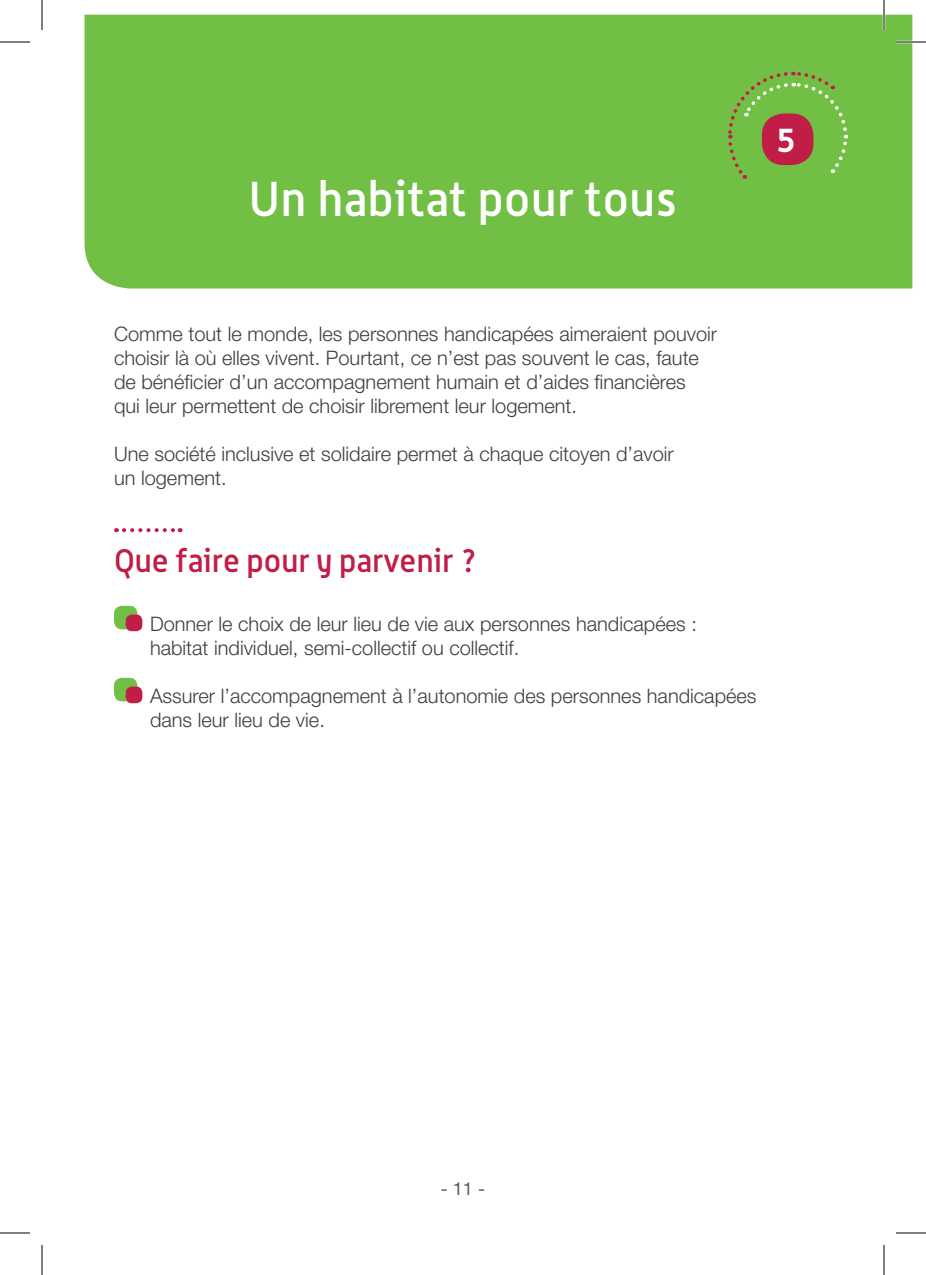
<style>
.page{position:relative;width:926px;height:1275px;background:#fff}
.page>*{position:absolute;margin:0;border:0;box-sizing:border-box;transform-origin:0 0}
.T1{font:500 48px "Alwyn OT";letter-spacing:.01em;color:#fff}
.Texte_courant_A5{font:700 33.6px "Alwyn OT";color:#fff}
.T2{font:500 32px "Alwyn OT";color:#c11e47}
.Texte_courant_A5-2{font:300 20px/24px "Helvetica Neue";color:#3e3e3f}
.t1{font:18px "Helvetica Neue";color:#57585a}
</style>
<div class="page">
<div style="left:85px;top:15px;width:827px;height:273px;background:#71bf44"></div>
<svg style="left:124px;top:528px;width:57px;height:4px"></svg>
<div style="left:114px;top:606px;width:23px;height:23px;background:#71bf44;border-radius:8px"></div>
<div style="left:126px;top:614px;width:16px;height:17px;background:#c11e47;border-radius:6px"></div>
<div style="left:114px;top:678px;width:23px;height:23px;background:#71bf44;border-radius:8px"></div>
<div style="left:126px;top:686px;width:16px;height:17px;background:#c11e47;border-radius:6px"></div>
<svg style="left:726px;top:70px;width:123px;height:109px;background:#83a148"></svg>
<hr style="left:896px;top:41px;width:30px;height:2px;background:#fff">
<hr style="left:883px;top:0;width:2px;height:30px;background:#fff">
<hr style="left:0;top:42px;width:30px;height:1px;background:#000">
<hr style="left:896px;top:42px;width:30px;height:1px;background:#000">
<hr style="left:0;top:1232px;width:30px;height:1px;background:#000">
<hr style="left:896px;top:1232px;width:30px;height:1px;background:#000">
<hr style="left:42px;top:0;width:1px;height:30px;background:#000">
<hr style="left:42px;top:1245px;width:1px;height:30px;background:#000">
<hr style="left:884px;top:0;width:1px;height:30px;background:#000">
<hr style="left:884px;top:1245px;width:1px;height:30px;background:#000">
<p class="T1" style="left:249px;top:170px;width:429px">Un habitat pour tous</p>
<p class="Texte_courant_A5" style="left:776px;top:119px;width:21px">5</p>
<p class="Texte_courant_A5-2" style="left:114px;top:322px;width:605px">Comme tout le monde, les personnes handicapées aimeraient pouvoir choisir là où elles vivent. Pourtant, ce n’est pas souvent le cas, faute de bénéficier d’un accompagnement humain et d’aides financières<br>qui leur permettent de choisir librement leur logement.</p>
<p class="Texte_courant_A5-2" style="left:114px;top:442px;width:561px">Une société inclusive et solidaire permet à chaque citoyen d’avoir un logement.</p>
<p class="T2" style="left:114px;top:541px;width:365px">Que faire pour y parvenir ?</p>
<p class="Texte_courant_A5-2" style="left:150px;top:611px;width:548px">Donner le choix de leur lieu de vie aux personnes handicapées : habitat individuel, semi-collectif ou collectif.</p>
<p class="Texte_courant_A5-2" style="left:150px;top:683px;width:608px">Assurer l’accompagnement à l’autonomie des personnes handicapées dans leur lieu de vie.</p>
<p class="t1" style="left:441px;top:1175px;width:46px">- 11 -</p>
</div>
